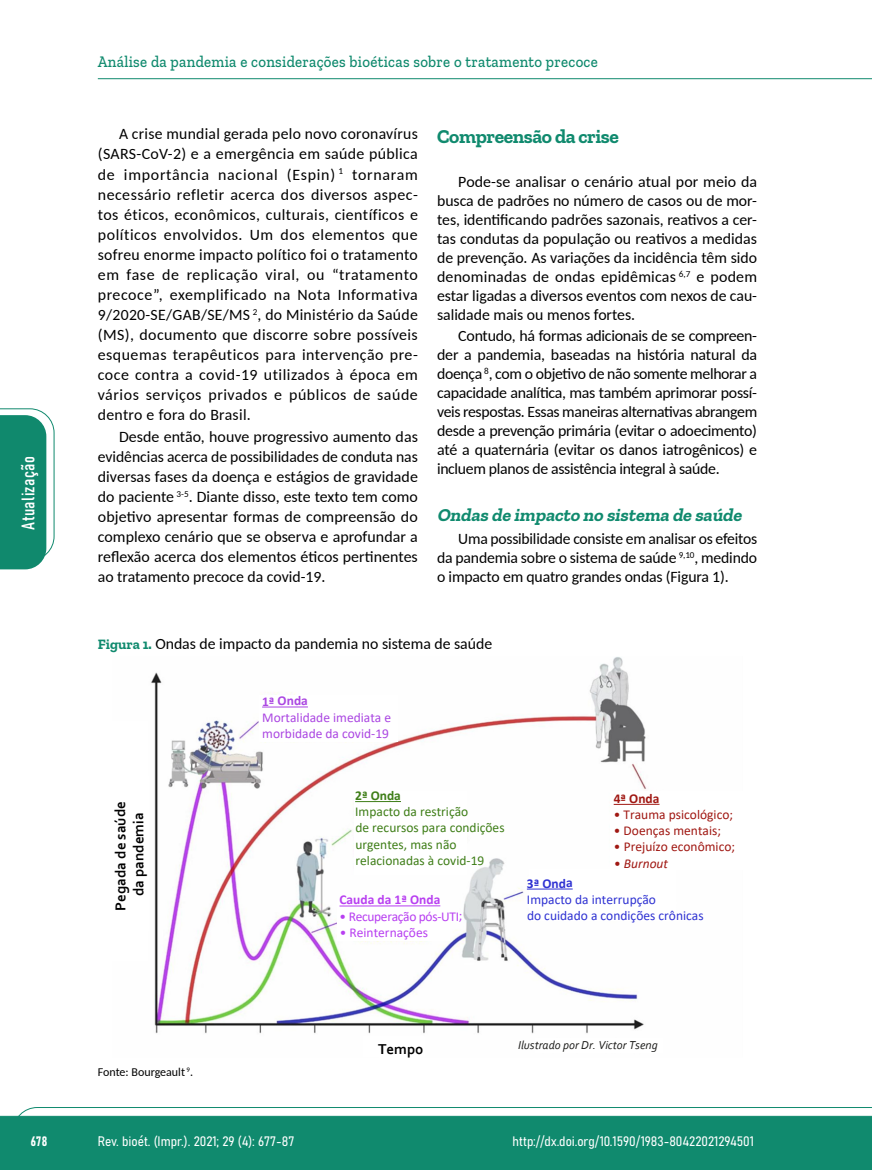
<style>
.page{position:relative;width:872px;height:1170px;background:#fff}
.page>*{position:absolute;margin:0;border:0;box-sizing:border-box;transform-origin:0 0}
.t1{font:700 19.5px "Zilla Slab";letter-spacing:-.02em;color:#108a6e}
.t2{font:italic 700 18px "Zilla Slab";color:#108a6e}
.t3{font:18px "Bahnschrift";letter-spacing:.02em;color:#fff}
.t4{font:500 16.5px "Zilla Slab";letter-spacing:.02em;color:#108a6e;scale:.9 1}
.t5{font:15.75px/20px "Carlito";color:#000;text-align:justify}
.t6{font:700 15px/18px "Corbel";letter-spacing:-.005em;color:#000;text-align:center}
.t7{font:13.5px "Bahnschrift";color:#fff}
.t8{font:13.5px/16.2px "Calibri";letter-spacing:-.01em;color:#3f7e18}
.t9{font:13.5px "Calibri";letter-spacing:-.01em;color:#a01813}
.t10{font:13.5px/16.2px "Calibri";letter-spacing:-.01em;color:#2f32d2}
.t11{font:13.5px/16.2px "Calibri";letter-spacing:-.01em;color:#ab47e2}
.t12{font:13.5px "Calibri";letter-spacing:-.03em;color:#b83ff1}
.t13{font:13.5px "Calibri";letter-spacing:-.01em;color:#b83ff1}
.t14{font:700 13.5px "Calibri";letter-spacing:-.01em;color:#b83ff1}
.t15{font:italic 13.5px "Calibri";letter-spacing:-.005em;color:#a01813}
.t16{font:700 13.5px "Calibri";letter-spacing:-.01em;color:#ab47e2}
.t17{font:700 13.5px "Calibri";letter-spacing:-.01em;color:#3f7e18}
.t18{font:700 13.5px "Calibri";letter-spacing:-.01em;color:#2f32d2}
.t19{font:700 13.5px "Calibri";letter-spacing:-.01em;color:#a01813}
.t20{font:italic 12px "Corbel";color:#1d1d1b}
.t21{font:12px "Carlito";color:#000}
.s1{font-family:"Zilla Slab";font-weight:700;font-size:14.25px;color:#108a6e}
.s2{font-style:normal}
</style>
<div class="page">
<svg style="left:12px;top:1107px;width:860px;height:62px;background:#2e9880"></svg>
<hr style="left:98px;top:78px;width:774px;height:1px;background:#108a6e">
<svg style="left:0;top:408px;width:55px;height:161px"></svg>
<img style="left:151px;top:657px;width:496px;height:377px">
<div style="left:259px;top:695px;width:138px;height:46px;background:#fff"></div>
<div style="left:354px;top:791px;width:112px;height:83px;background:#fff"></div>
<div style="left:337px;top:900px;width:112px;height:40px;background:#fff"></div>
<div style="left:529px;top:869px;width:146px;height:51px;background:#fff"></div>
<div style="left:610px;top:791px;width:133px;height:78px;background:#fff"></div>
<div style="left:355px;top:801px;width:46px;height:1px;border:1px solid #3f7e18"></div>
<p class="t3" style="left:15px;top:529px;width:75px;rotate:-90deg">Atualização</p>
<p class="t4" style="left:98px;top:53px;width:557px">Análise da pandemia e considerações bioéticas sobre o tratamento precoce</p>
<p class="t5" style="left:98px;top:123px;width:321px;text-indent:21px">A crise mundial gerada pelo novo coronavírus (SARS-CoV-2) e a emergência em saúde pública de importância nacional (Espin) <sup>1</sup> tornaram necessário refletir acerca dos diversos aspec&shy;tos éticos, econômicos, culturais, científicos e políticos envolvidos. Um dos elementos que sofreu enorme impacto político foi o tratamento em fase de replicação viral, ou “tratamento precoce”, exemplificado na Nota Informativa 9/2020-SE/GAB/SE/MS <sup>2</sup>, do Ministério da Saúde (MS), documento que discorre sobre possíveis esquemas terapêuticos para intervenção pre&shy;coce contra a covid-19 utilizados à época em vários serviços privados e públicos de saúde dentro e fora do Brasil.</p>
<p class="t5" style="left:98px;top:426px;width:321px;text-indent:21px">Desde então, houve progressivo aumento das evidências acerca de possibilidades de conduta nas diversas fases da doença e estágios de gravidade do paciente <sup>3-5</sup>. Diante disso, este texto tem como objetivo apresentar formas de compreensão do complexo cenário que se observa e aprofundar a reflexão acerca dos elementos éticos pertinentes ao tratamento precoce da covid-19.</p>
<p class="t1" style="left:437px;top:125px;width:183px">Compreensão da crise</p>
<p class="t5" style="left:437px;top:172px;width:322px;line-height:18.9px;text-indent:21px">Pode-se analisar o cenário atual por meio da busca de padrões no número de casos ou de mor&shy;tes, identificando padrões sazonais, reativos a cer&shy;tas condutas da população ou reativos a medidas de prevenção. As variações da incidência têm sido denominadas de ondas epidêmicas <sup>6,7</sup> e podem estar ligadas a diversos eventos com nexos de cau&shy;salidade mais ou menos fortes.</p>
<p class="t5" style="left:437px;top:326px;width:322px;line-height:18.9px;text-indent:21px">Contudo, há formas adicionais de se compreen&shy;der a pandemia, baseadas na história natural da doença <sup>8</sup>, com o objetivo de não somente melhorar a capacidade analítica, mas também aprimorar possí&shy;veis respostas. Essas maneiras alternativas abrangem desde a prevenção primária (evitar o adoecimento) até a quaternária (evitar os danos iatrogênicos) e incluem planos de assistência integral à saúde.</p>
<p class="t2" style="left:437px;top:505px;width:310px">Ondas de impacto no sistema de saúde</p>
<p class="t5" style="left:437px;top:529px;width:321px;line-height:18.9px;text-indent:21px">Uma possibilidade consiste em analisar os efeitos da pandemia sobre o sistema de saúde <sup>9,10</sup>, medindo o impacto em quatro grandes ondas (Figura 1).</p>
<p class="t5" style="left:98px;top:633px;width:396px"><span class="s1">Figura 1.</span> Ondas de impacto da pandemia no sistema de saúde</p>
<p class="t6" style="left:111px;top:910px;width:111px;rotate:-90deg">Pegada de saúde da pandemia</p>
<p class="t21" style="left:98px;top:1064px;width:97px">Fonte: Bourgeault <sup>9</sup>.</p>
<p class="t16" style="left:262px;top:691px;width:47px">1ª Onda</p>
<p class="t11" style="left:262px;top:708px;width:131px">Mortalidade imediata e morbidade da covid-19</p>
<p class="t17" style="left:355px;top:786px;width:47px">2ª Onda</p>
<p class="t8" style="left:355px;top:803px;width:151px">Impacto da restrição<br>de recursos para condições urgentes, mas não relacionadas à covid-19</p>
<p class="t14" style="left:339px;top:890px;width:102px">Cauda da 1ª Onda</p>
<p class="t12" style="left:339px;top:906px;width:124px">• Recuperação pós-UTI;</p>
<p class="t13" style="left:340px;top:922px;width:90px">• Reinternações</p>
<p class="t19" style="left:613px;top:788px;width:47px">4ª Onda</p>
<p class="t9" style="left:614px;top:805px;width:121px">• Trauma psicológico;</p>
<p class="t9" style="left:614px;top:821px;width:109px">• Doenças mentais;</p>
<p class="t9" style="left:614px;top:837px;width:123px">• Prejuízo econômico;</p>
<p class="t15" style="left:614px;top:853px;width:56px"><span class="s2">•</span> Burnout</p>
<p class="t18" style="left:527px;top:873px;width:47px">3ª Onda</p>
<p class="t10" style="left:527px;top:890px;width:178px">Impacto da interrupção<br>do cuidado a condições crônicas</p>
<p class="t6" style="left:378px;top:1039px;width:47px">Tempo</p>
<p class="t20" style="left:518px;top:1037px;width:141px">Ilustrado por Dr. Victor Tseng</p>
<p class="t7" style="left:31px;top:1130px;width:18px">678</p>
<p class="t7" style="left:98px;top:1131px;width:198px">Rev. bioét. (Impr.). 2021; 29 (4): 677-87</p>
<p class="t7" style="left:512px;top:1131px;width:243px">http://dx.doi.org/10.1590/1983-80422021294501</p>
</div>
